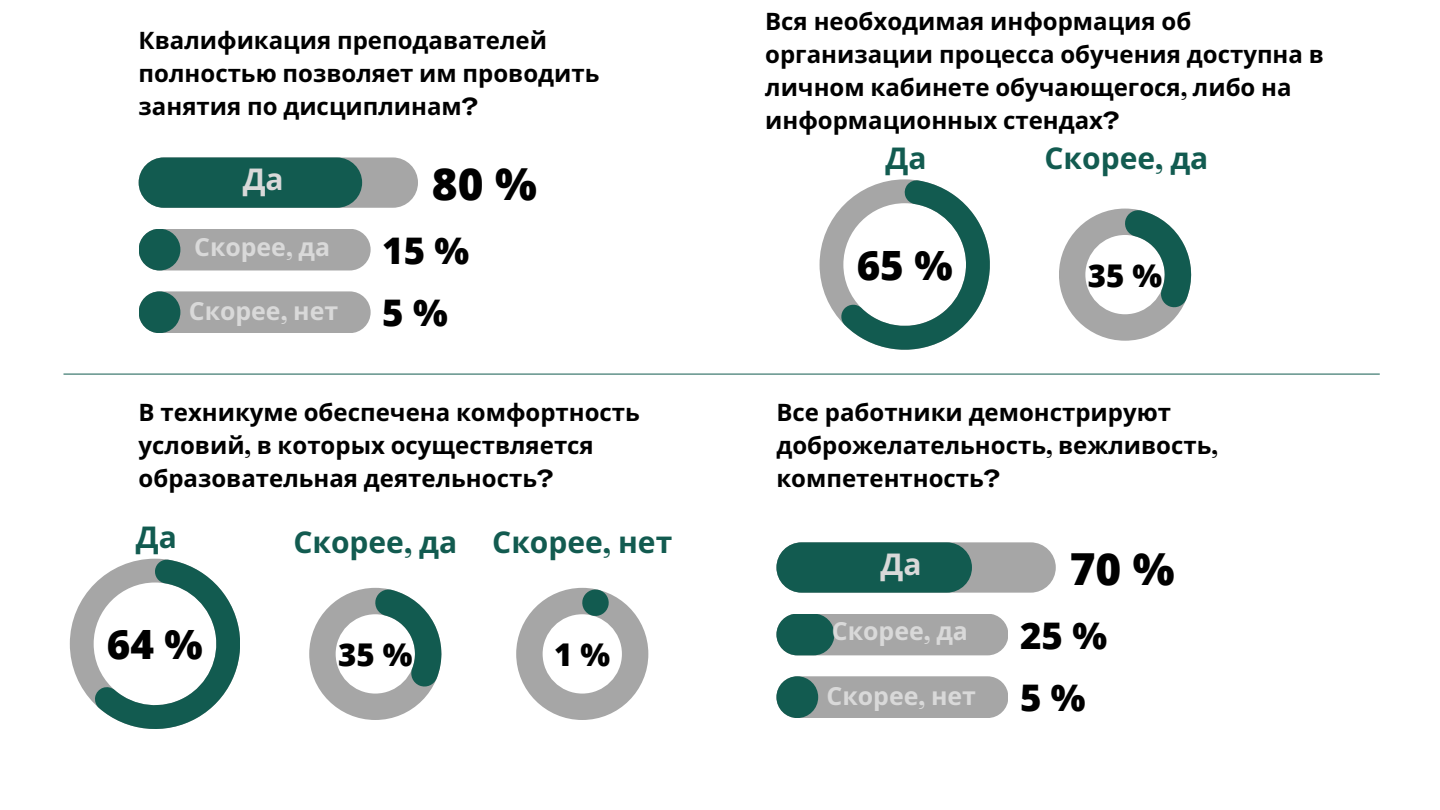
<style>
.page{position:relative;width:1440px;height:810px;background:#fff}
.page>*{position:absolute;margin:0;border:0;box-sizing:border-box;transform-origin:0 0}
.t1{font:800 44.1px "Open Sans";color:#000}
.t2{font:800 40.4px "Open Sans";color:#000}
.t3{font:800 36.7px "Open Sans";color:#000}
.t4{font:800 31.3px "Open Sans";color:#000}
.t5{font:700 30px "Noto Sans";color:#125b50}
.t6{font:700 30px "Noto Sans";color:#d9d9d9}
.t7{font:700 24.9px "Noto Sans";color:#d9d9d9}
.t8{font:700 24px/33px "Noto Sans";color:#000}
.s1{font-family:"Agrandir";font-stretch:expanded}
</style>
<div class="page">
<svg style="left:820px;top:179px;width:170px;height:171px"></svg>
<div style="left:139px;top:157px;width:279px;height:51px;background:#a6a6a6;border-radius:25px"></div>
<div style="left:139px;top:157px;width:223px;height:51px;background:#125b50;border-radius:25px"></div>
<div style="left:139px;top:229px;width:232px;height:41px;background:#a6a6a6;border-radius:21px"></div>
<div style="left:139px;top:229px;width:41px;height:41px;background:#125b50;border-radius:50%"></div>
<svg style="left:1059px;top:209px;width:132px;height:132px"></svg>
<hr style="left:64px;top:374px;width:1316px;height:1px;background:#125b50">
<svg style="left:70px;top:559px;width:170px;height:170px"></svg>
<svg style="left:309px;top:588px;width:132px;height:132px"></svg>
<div style="left:139px;top:291px;width:232px;height:42px;background:#a6a6a6;border-radius:21px"></div>
<div style="left:139px;top:291px;width:41px;height:42px;background:#125b50;border-radius:50%"></div>
<svg style="left:516px;top:588px;width:132px;height:132px"></svg>
<div style="left:776px;top:542px;width:280px;height:51px;background:#a6a6a6;border-radius:25px"></div>
<div style="left:776px;top:542px;width:196px;height:51px;background:#125b50;border-radius:25px"></div>
<div style="left:776px;top:614px;width:232px;height:41px;background:#a6a6a6;border-radius:21px"></div>
<div style="left:776px;top:614px;width:58px;height:41px;background:#125b50;border-radius:21px"></div>
<div style="left:776px;top:676px;width:232px;height:42px;background:#a6a6a6;border-radius:21px"></div>
<div style="left:776px;top:676px;width:42px;height:42px;background:#125b50;border-radius:50%"></div>
<p class="t8" style="left:139px;top:23px;width:462px">Квалификация преподавателей полностью позволяет им проводить занятия по дисциплинам<span class="s1">?</span></p>
<p class="t6" style="left:243px;top:158px;width:43px">Да</p>
<p class="t1" style="left:432px;top:153px;width:106px">80 %</p>
<p class="t7" style="left:194px;top:229px;width:138px">Скорее<span class="s1">,</span> да</p>
<p class="t3" style="left:382px;top:225px;width:89px">15 %</p>
<p class="t7" style="left:189px;top:293px;width:151px">Скорее<span class="s1">,</span> нет</p>
<p class="t3" style="left:382px;top:287px;width:67px">5 %</p>
<p class="t8" style="left:765px;top:5px;width:560px">Вся необходимая информация об организации процесса обучения доступна в личном кабинете обучающегося<span class="s1">,</span> либо на информационных стендах<span class="s1">?</span></p>
<p class="t5" style="left:886px;top:137px;width:43px">Да</p>
<p class="t2" style="left:857px;top:237px;width:97px">65 %</p>
<p class="t5" style="left:1045px;top:137px;width:165px">Скорее<span class="s1">,</span> да</p>
<p class="t4" style="left:1088px;top:253px;width:76px">35 %</p>
<p class="t8" style="left:139px;top:396px;width:503px">В техникуме обеспечена комфортность условий<span class="s1">,</span> в которых осуществляется образовательная деятельность<span class="s1">?</span></p>
<p class="t8" style="left:776px;top:396px;width:443px">Все работники демонстрируют доброжелательность<span class="s1">,</span> вежливость<span class="s1">, </span>компетентность<span class="s1">?</span></p>
<p class="t5" style="left:136px;top:516px;width:43px">Да</p>
<p class="t2" style="left:107px;top:616px;width:97px">64 %</p>
<p class="t5" style="left:293px;top:521px;width:165px">Скорее<span class="s1">,</span> да</p>
<p class="t4" style="left:338px;top:632px;width:76px">35 %</p>
<p class="t5" style="left:492px;top:521px;width:181px">Скорее<span class="s1">,</span> нет</p>
<p class="t4" style="left:554px;top:632px;width:58px">1 %</p>
<p class="t6" style="left:881px;top:543px;width:43px">Да</p>
<p class="t1" style="left:1070px;top:537px;width:106px">70 %</p>
<p class="t7" style="left:832px;top:614px;width:138px">Скорее<span class="s1">,</span> да</p>
<p class="t3" style="left:1020px;top:609px;width:89px">25 %</p>
<p class="t7" style="left:827px;top:678px;width:151px">Скорее<span class="s1">,</span> нет</p>
<p class="t3" style="left:1020px;top:672px;width:67px">5 %</p>
</div>
